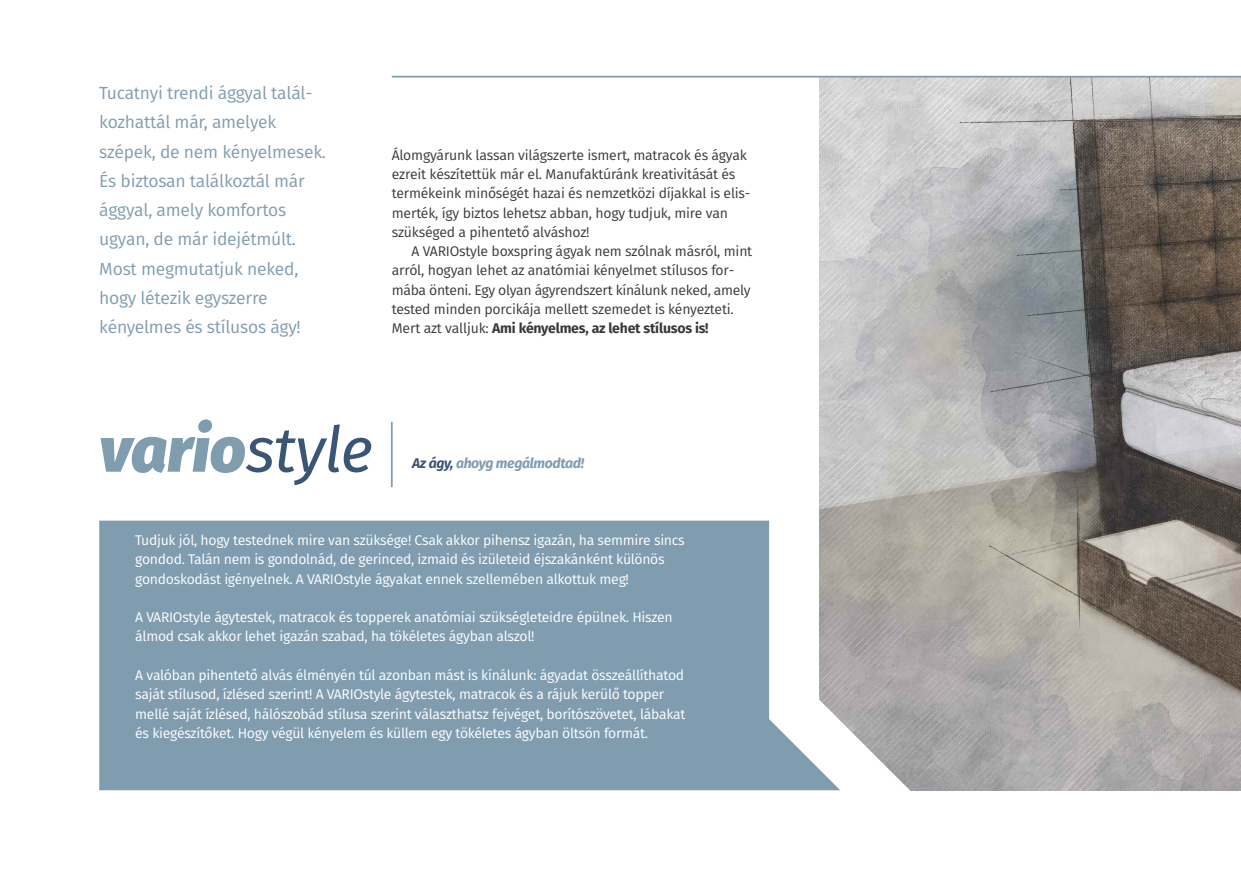
<style>
.page{position:relative;width:1241px;height:874px;background:#fff}
.page>*{position:absolute;margin:0;border:0;box-sizing:border-box;transform-origin:0 0}
.t1{font:italic 800 63px "Fira Sans";color:#809db0}
.t2{font:17.5px/29.2px "Fira Sans";letter-spacing:-.015em;color:#809db0}
.t3{font:14px/19.2px "Fira Sans";letter-spacing:-.02em;color:#fff}
.t4{font:14px/19.2px "Fira Sans";letter-spacing:-.015em;color:#39383a}
.t5{font:italic 700 14px "Fira Sans";letter-spacing:-.025em;color:#809db0}
.s1{font-weight:700}
.s2{font-weight:400;color:#3a5675}
.s3{color:#3a5675}
</style>
<div class="page">
<img style="left:819px;top:77px;width:421px;height:712px">
<hr style="left:391px;top:421px;width:1px;height:66px;background:#809db0">
<svg style="left:797px;top:678px;width:133px;height:113px"></svg>
<svg style="left:99px;top:520px;width:741px;height:269px;background:#89a3b4"></svg>
<hr style="left:392px;top:76px;width:848px;height:1px;background:#809db0">
<p class="t2" style="left:99px;top:80px;width:228px">Tucatnyi trendi ággyal talál&shy;kozhattál már, amelyek szépek, de nem kényelmesek.<br>És biztosan találkoztál már ággyal, amely komfortos ugyan, de már idejétmúlt.<br>Most megmutatjuk neked, hogy létezik egyszerre kényelmes és stílusos ágy!</p>
<p class="t4" style="left:392px;top:146px;width:360px">Álomgyárunk lassan világszerte ismert, matracok és ágyak ezreit készítettük már el. Manufaktúránk kreativitását és termékeink minőségét hazai és nemzetközi díjakkal is elis&shy;merték, így biztos lehetsz abban, hogy tudjuk, mire van szükséged a pihentető alváshoz!</p>
<p class="t4" style="left:392px;top:242px;width:362px;text-indent:20px">A VARIOstyle boxspring ágyak nem szólnak másról, mint arról, hogyan lehet az anatómiai kényelmet stílusos for&shy;mába önteni. Egy olyan ágyrendszert kínálunk neked, amely tested minden porcikája mellett szemedet is kényezteti.<br>Mert azt valljuk: <span class="s1">Ami kényelmes, az lehet stílusos is!</span></p>
<h1 class="t1" style="left:99px;top:424px;width:275px">vario<span class="s2">style</span></h1>
<p class="t5" style="left:412px;top:457px;width:173px"><span class="s3">Az ágy,</span> ahoyg megálmodtad!</p>
<p class="t3" style="left:135px;top:531px;width:551px">Tudjuk jól, hogy testednek mire van szüksége! Csak akkor pihensz igazán, ha semmire sincs gondod. Talán nem is gondolnád, de gerinced, izmaid és izületeid éjszakánként különös gondoskodást igényelnek. A VARIOstyle ágyakat ennek szellemében alkottuk meg!</p>
<p class="t3" style="left:135px;top:608px;width:539px">A VARIOstyle ágytestek, matracok és topperek anatómiai szükségleteidre épülnek. Hiszen álmod csak akkor lehet igazán szabad, ha tökéletes ágyban alszol!</p>
<p class="t3" style="left:135px;top:666px;width:551px">A valóban pihentető alvás élményén túl azonban mást is kínálunk: ágyadat összeállíthatod saját stílusod, ízlésed szerint! A VARIOstyle ágytestek, matracok és a rájuk kerülő topper mellé saját ízlésed, hálószobád stílusa szerint választhatsz fejvéget, borítószövetet, lábakat és kiegészítőket. Hogy végül kényelem és küllem egy tökéletes ágyban öltsön formát.</p>
</div>
